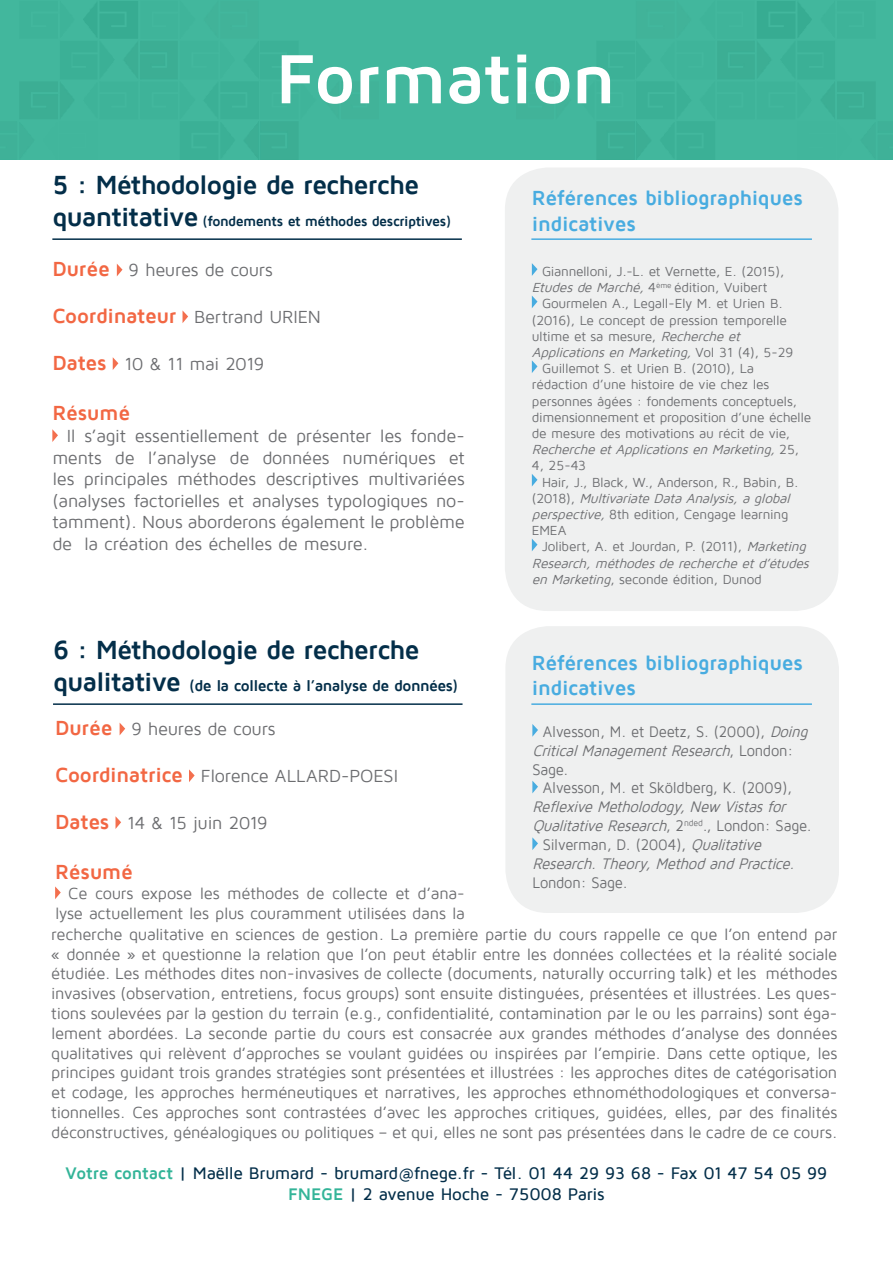
<style>
.page{position:relative;width:893px;height:1263px;background:#fff}
.page>*{position:absolute;margin:0;border:0;box-sizing:border-box;transform-origin:0 0}
.t1{font:700 72px "Maven Pro";letter-spacing:-.015em;color:#fff}
.t2{font:700 27px "Maven Pro";letter-spacing:-.035em;color:#032e49}
.t3{font:700 21px "Maven Pro";letter-spacing:-.015em;color:#48ace0}
.t4{font:700 21px "Maven Pro";letter-spacing:-.01em;color:#f26743}
.t5{font:18px/21.6px "Maven Pro";letter-spacing:-.015em;color:#6c6d70;text-align:justify}
.t6{font:500 17.25px "Maven Pro";letter-spacing:-.015em;color:#032e49}
.t7{font:16.5px/19.8px "Maven Pro";letter-spacing:-.015em;color:#6c6d70;text-align:right}
.t8{font:italic 15.75px/18.9px "Maven Pro";color:#6c6d70;scale:.93 1}
.t9{font:15.75px/18.9px "Maven Pro";letter-spacing:-.01em;color:#6c6d70;scale:.93 1}
.t10{font:700 15.75px "Maven Pro";letter-spacing:-.035em;color:#032e49}
.t11{font:700 14.25px "Maven Pro";letter-spacing:-.035em;color:#032e49}
.t12{font:13.5px/16.2px "Maven Pro";letter-spacing:-.015em;color:#6c6d70}
.t13{font:italic 13.5px/16.2px "Maven Pro";color:#6c6d70}
.s1{font-size:27px}
.s2{font-weight:700;font-size:21px;color:#f26743}
.s3{font-style:italic}
.s4{font-style:normal}
.s5{font-weight:700;color:#33b498}
</style>
<div class="page">
<img style="left:0;top:0;width:893px;height:159px">
<svg style="left:117px;top:264px;width:5px;height:12px"></svg>
<svg style="left:183px;top:311px;width:5px;height:12px"></svg>
<svg style="left:113px;top:357px;width:5px;height:13px"></svg>
<svg style="left:52px;top:429px;width:6px;height:13px"></svg>
<hr style="left:52px;top:238px;width:410px;height:2px;background:#032e49">
<div style="left:505px;top:167px;width:333px;height:444px;background:#eff0f0;border-radius:43px"></div>
<hr style="left:531px;top:238px;width:281px;height:2px;background:#48ace0">
<svg style="left:532px;top:263px;width:5px;height:13px"></svg>
<svg style="left:532px;top:296px;width:5px;height:12px"></svg>
<svg style="left:532px;top:360px;width:5px;height:13px"></svg>
<svg style="left:532px;top:474px;width:5px;height:12px"></svg>
<svg style="left:532px;top:539px;width:5px;height:12px"></svg>
<div style="left:505px;top:626px;width:334px;height:287px;background:#eff0f0;border-radius:43px"></div>
<hr style="left:531px;top:703px;width:281px;height:2px;background:#48ace0">
<svg style="left:532px;top:724px;width:6px;height:13px"></svg>
<svg style="left:532px;top:781px;width:6px;height:12px"></svg>
<svg style="left:532px;top:837px;width:6px;height:13px"></svg>
<svg style="left:120px;top:723px;width:5px;height:12px"></svg>
<svg style="left:189px;top:769px;width:6px;height:13px"></svg>
<svg style="left:116px;top:817px;width:5px;height:12px"></svg>
<svg style="left:55px;top:886px;width:6px;height:13px"></svg>
<hr style="left:53px;top:703px;width:410px;height:2px;background:#032e49">
<p class="t1" style="left:275px;top:41px;width:343px">Formation</p>
<p class="t2" style="left:52px;top:170px;width:368px">5 : Méthodologie de recherche</p>
<p class="t11" style="left:52px;top:214px;width:400px"><span class="s1">quantitative</span> (fondements et méthodes descriptives)</p>
<p class="t5" style="left:52px;top:260px;width:222px"><span class="s2">Durée</span> 9 heures de cours</p>
<p class="t5" style="left:52px;top:307px;width:270px"><span class="s2">Coordinateur</span> Bertrand URIEN</p>
<p class="t5" style="left:52px;top:353px;width:213px"><span class="s2">Dates</span> 10 &amp; 11 mai 2019</p>
<p class="t4" style="left:52px;top:402px;width:79px">Résumé</p>
<p class="t5" style="left:52px;top:425px;width:414px;text-indent:14px">Il s’agit essentiellement de présenter les fonde&shy;ments de l’analyse de données numériques et les principales méthodes descriptives multivariées (analyses factorielles et analyses typologiques no&shy;tamment). Nous aborderons également le problème de la création des échelles de mesure.</p>
<p class="t2" style="left:53px;top:635px;width:368px">6 : Méthodologie de recherche</p>
<p class="t10" style="left:53px;top:677px;width:407px"><span class="s1">qualitative</span> (de la collecte à l’analyse de données)</p>
<p class="t5" style="left:55px;top:719px;width:222px"><span class="s2">Durée</span> 9 heures de cours</p>
<p class="t5" style="left:55px;top:765px;width:344px"><span class="s2">Coordinatrice</span> Florence ALLARD-POESI</p>
<p class="t5" style="left:55px;top:812px;width:214px"><span class="s2">Dates</span> 14 &amp; 15 juin 2019</p>
<p class="t4" style="left:55px;top:861px;width:79px">Résumé</p>
<p class="t7" style="left:55px;top:884px;width:411px">Ce cours expose les méthodes de collecte et d’ana&shy;lyse actuellement les plus couramment utilisées dans la</p>
<p class="t3" style="left:532px;top:187px;width:273px">Références bibliographiques</p>
<p class="t3" style="left:532px;top:212px;width:105px">indicatives</p>
<p class="t12" style="left:532px;top:263px;width:254px;text-indent:10px">Giannelloni, J.-L. et Vernette, E. (2015),<br><span class="s3">Etudesde Marché,</span>4<sup>ème</sup> édition, Vuibert</p>
<p class="t12" style="left:532px;top:296px;width:263px;text-indent:10px">Gourmelen A., Legall-Ely M. et Urien B. (2016), Le concept de pression temporelle ultime et sa mesure, <span class="s3">Recherche et Applicationsen Marketing,</span>V o l 3 1 ( 4 ) , 5 - 2 9</p>
<p class="t12" style="left:532px;top:361px;width:281px;text-indent:10px">Guillemot S. et Urien B. (2010), La rédaction d’une histoire de vie chez les personnes âgées : fondements conceptuels, dimensionnement et proposition d’une échelle de mesure des motivations au récit de vie, <span class="s3">Recherche etApplicationsen Marketing,</span>2 5 , 4, 25-43</p>
<p class="t12" style="left:532px;top:474px;width:268px;text-indent:10px">Hair, J., Black, W., Anderson, R., Babin, B. ( 2 0 1 8 ) , <span class="s3">Multivariate Data Analysis,a global perspective,</span>8th edition, Cengage learning EMEA</p>
<p class="t13" style="left:532px;top:539px;width:282px;text-indent:10px"><span class="s4">Jolibert, A. et Jourdan, P. (2011),</span> Marketing<br>Research,méthodesde recherche etd’études en Marketing<span class="s4">, seconde édition, Dunod</span></p>
<p class="t3" style="left:532px;top:652px;width:273px">Références bibliographiques</p>
<p class="t3" style="left:532px;top:677px;width:105px">indicatives</p>
<p class="t9" style="left:532px;top:722px;width:302px;text-indent:11px">Alvesson, M. et Deetz, S. (2000), <span class="s3">Doing<br>CriticalManagementResearch</span>, L o n d o n :<br>Sage.</p>
<p class="t8" style="left:532px;top:779px;width:302px;text-indent:11px"><span class="s4">Alvesson, M. et Sköldberg, K. (2009),<br></span>ReflexiveMetholodogy,New Vistasfor<br>QualitativeResearch<span class="s4">, 2</span> <sup>n</sup> <sup>d</sup> <sup>e</sup> <sup>d</sup> <span class="s4">. , L o n d o n : S a g e .</span></p>
<p class="t8" style="left:532px;top:835px;width:288px;text-indent:11px"><span class="s4">Silverman, D. (2004),</span> Qualitative<br>Research.Theory,MethodandPractice.<br><span class="s4">London: Sage.</span></p>
<p class="t7" style="left:51px;top:924px;width:788px;text-align:justify">recherche qualitative en sciences de gestion. La première partie du cours rappelle ce que l’on entend par « donnée » et questionne la relation que l’on peut établir entre les données collectées et la réalité sociale étudiée. Les méthodes dites non-invasives de collecte (documents, naturally occurring talk) et les méthodes invasives (observation, entretiens, focus groups) sont ensuite distinguées, présentées et illustrées. Les ques&shy;tions soulevées par la gestion du terrain (e.g., confidentialité, contamination par le ou les parrains) sont éga&shy;lement abordées. La seconde partie du cours est consacrée aux grandes méthodes d’analyse des données qualitatives qui relèvent d’approches se voulant guidées ou inspirées par l’empirie. Dans cette optique, les principes guidant trois grandes stratégies sont présentées et illustrées : les approches dites de catégorisation et codage, les approches herméneutiques et narratives, les approches ethnométhodologiques et conversa&shy;tionnelles. Ces approches sont contrastées d’avec les approches critiques, guidées, elles, par des finalités déconstructives, généalogiques ou politiques – et qui, elles ne sont pas présentées dans le cadre de ce cours.</p>
<p class="t6" style="left:66px;top:1164px;width:763px"><span class="s5">Votre contact</span> | Maëlle Brumard - brumard@fnege.fr - Tél. 01 44 29 93 68 - Fax 01 47 54 05 99</p>
<p class="t6" style="left:288px;top:1184px;width:318px"><span class="s5">FNEGE</span> | 2 avenue Hoche - 75008 Paris</p>
</div>
